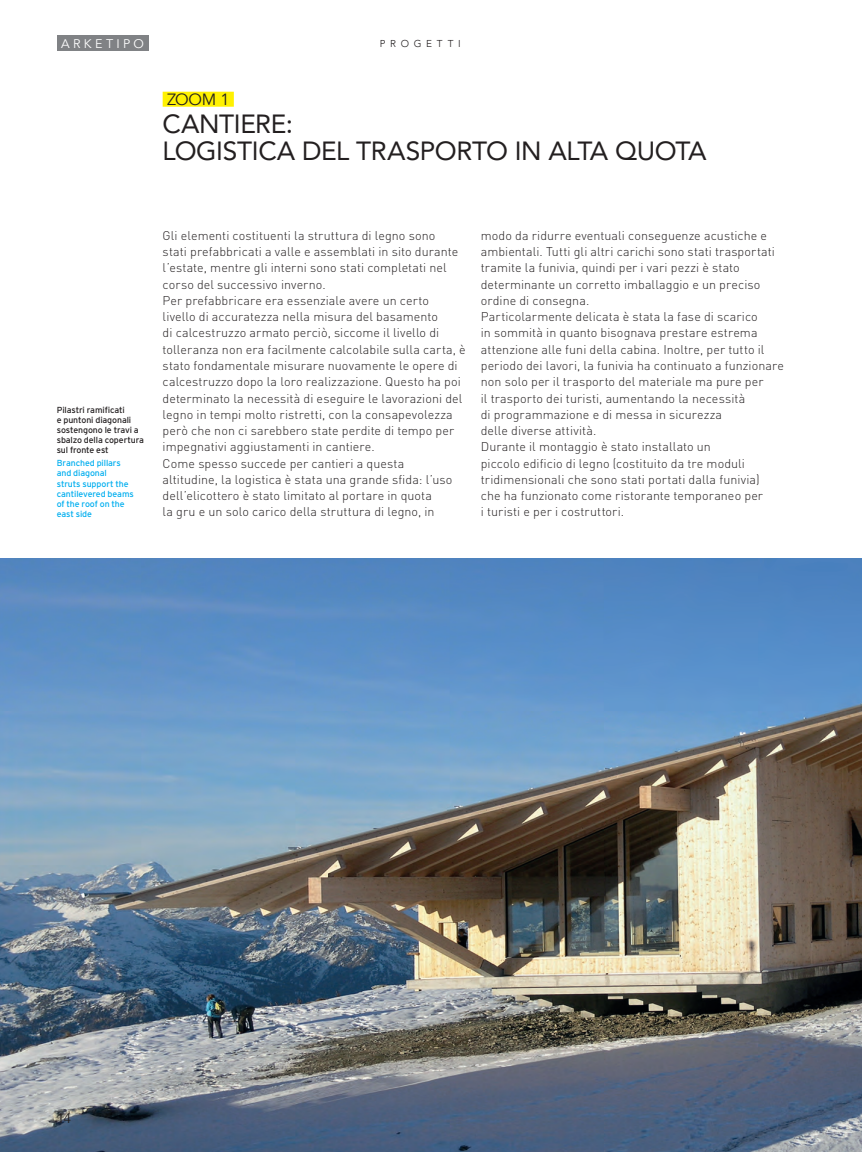
<style>
.page{position:relative;width:862px;height:1152px;background:#fff}
.page>*{position:absolute;margin:0;border:0;box-sizing:border-box;transform-origin:0 0}
.t1{font:26.25px/27.2px "Avenir";letter-spacing:-.015em;color:#231f20}
.t2{font:16.25px "Avenir";color:#231f20}
.t3{font:13.75px "Avenir";color:#231f20}
.t4{font:300 12.5px/16.2px "DIN Pro";letter-spacing:.005em;color:#231f20}
.t5{font:12.5px "Avenir";letter-spacing:.265em;color:#fff}
.t6{font:300 10px "Avenir";letter-spacing:.465em;color:#231f20}
.t7{font:8.75px/10px "Interstate";letter-spacing:-.01em;color:#231f20}
.t8{font:8.75px/10px "Interstate";letter-spacing:-.01em;color:#00aeef}
</style>
<div class="page">
<img style="left:0;top:559px;width:861px;height:593px">
<div style="left:57px;top:35px;width:91px;height:16px;background:#808285"></div>
<div style="left:162px;top:92px;width:72px;height:15px;background:#fff101"></div>
<p class="t5" style="left:61px;top:36px;width:84px">ARKETIPO</p>
<p class="t6" style="left:380px;top:38px;width:82px">PROGETTI</p>
<h2 class="t2" style="left:167px;top:90px;width:64px">ZOOM 1</h2>
<h1 class="t1" style="left:162px;top:109px;width:545px">CANTIERE:<br>LOGISTICA DEL TRASPORTO IN ALTA QUOTA</h1>
<p class="t7" style="left:57px;top:405px;width:89px">Pilastri ramificati<br>e puntoni diagonali sostengono le travi a sbalzo della copertura sul fronte est</p>
<p class="t8" style="left:57px;top:458px;width:79px">Branched pillars and diagonal<br>struts support the cantilevered beams of the roof on the east side</p>
<p class="t4" style="left:162px;top:227px;width:304px">Gli elementi costituenti la struttura di legno sono<br>stati prefabbricati a valle e assemblati in sito durante l’estate, mentre gli interni sono stati completati nel corso del successivo inverno.<br>Per prefabbricare era essenziale avere un certo<br>livello di accuratezza nella misura del basamento<br>di calcestruzzo armato perciò, siccome il livello di tolleranza non era facilmente calcolabile sulla carta, è stato fondamentale misurare nuovamente le opere di calcestruzzo dopo la loro realizzazione. Questo ha poi determinato la necessità di eseguire le lavorazioni del legno in tempi molto ristretti, con la consapevolezza però che non ci sarebbero state perdite di tempo per impegnativi aggiustamenti in cantiere.<br>Come spesso succede per cantieri a questa<br>altitudine, la logistica è stata una grande sfida: l’uso dell’elicottero è stato limitato al portare in quota<br>la gru e un solo carico della struttura di legno, in</p>
<p class="t4" style="left:480px;top:227px;width:304px">modo da ridurre eventuali conseguenze acustiche e ambientali. Tutti gli altri carichi sono stati trasportati tramite la funivia, quindi per i vari pezzi è stato determinante un corretto imballaggio e un preciso ordine di consegna.<br>Particolarmente delicata è stata la fase di scarico<br>in sommità in quanto bisognava prestare estrema attenzione alle funi della cabina. Inoltre, per tutto il periodo dei lavori, la funivia ha continuato a funzionare non solo per il trasporto del materiale ma pure per<br>il trasporto dei turisti, aumentando la necessità<br>di programmazione e di messa in sicurezza<br>delle diverse attività.<br>Durante il montaggio è stato installato un<br>piccolo edificio di legno (costituito da tre moduli tridimensionali che sono stati portati dalla funivia)<br>che ha funzionato come ristorante temporaneo per<br>i turisti e per i costruttori.</p>
<p class="t3" style="left:57px;top:1110px;width:16px">14</p>
</div>
